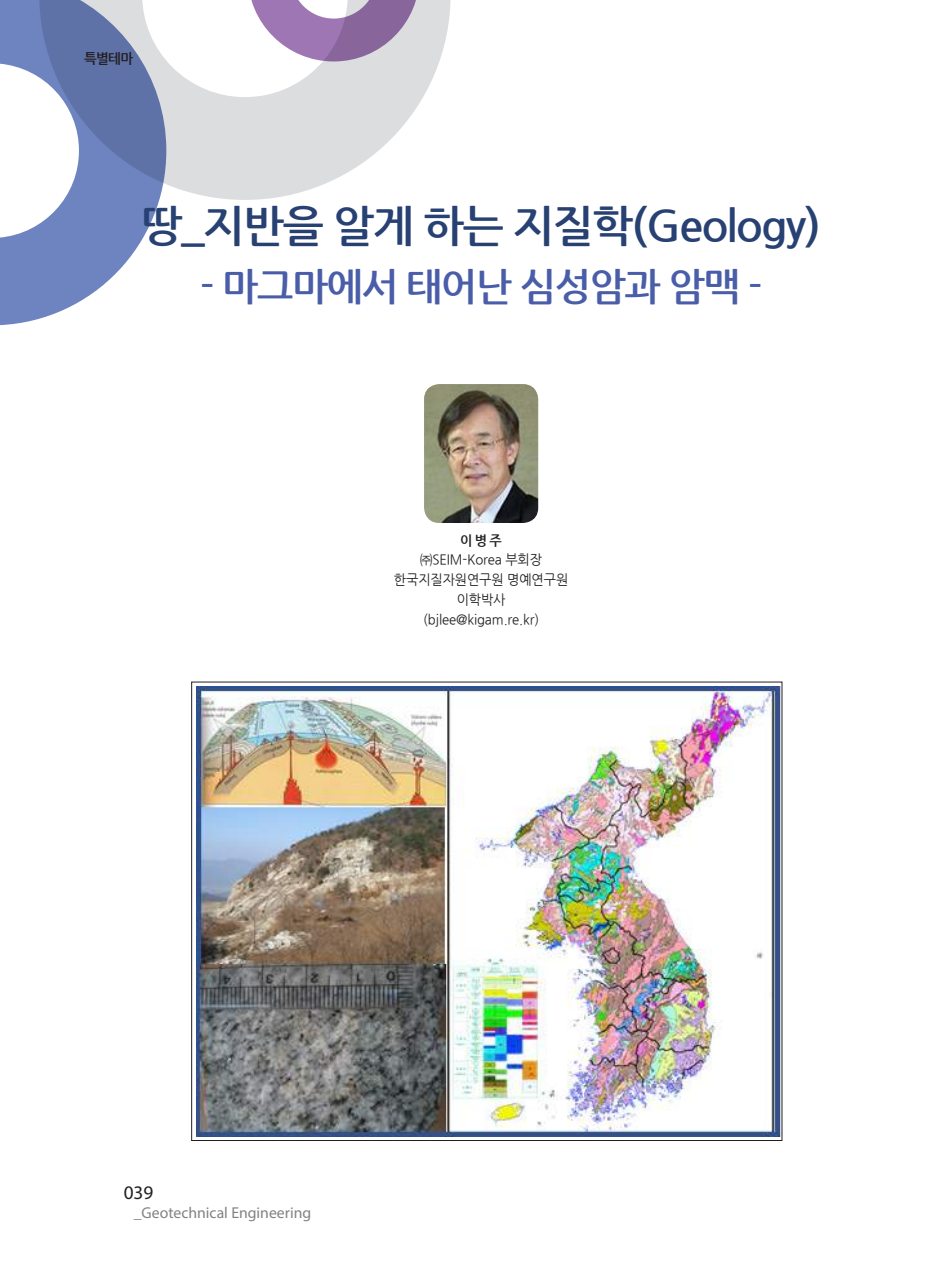
<style>
.page{position:relative;width:940px;height:1276px;background:#fff}
.page>*{position:absolute;margin:0;border:0;box-sizing:border-box;transform-origin:0 0}
.t1{font:700 43.75px "Nanum Gothic";letter-spacing:-.035em;color:#284173}
.t2{font:700 38.5px "Nanum Gothic";letter-spacing:-.035em;color:#4a5da9}
.t3{font:19.25px "Myriad Pro";color:#231f20}
.t4{font:15.75px "Myriad Pro";color:#808285}
.t5{font:700 14px "Nanum Gothic";color:#231f20}
.t6{font:13.65px/19.9px "Nanum Gothic";letter-spacing:-.01em;color:#231f20;text-align:center;scale:.96 1}
.t7{font:700 13.65px "Nanum Gothic";color:#231f20;scale:.96 1}
</style>
<div class="page">
<svg style="left:166px;top:0;width:284px;height:200px;fill:#dcdddf"></svg>
<svg style="left:248px;top:0;width:171px;height:61px"></svg>
<svg style="left:0;top:0;width:166px;height:325px"></svg>
<img style="left:424px;top:384px;width:114px;height:139px">
<img style="left:196px;top:687px;width:584px;height:449px">
<p class="t5" style="left:84px;top:51px;width:51px">특별테마</p>
<h1 class="t1" style="left:142px;top:205px;width:680px">땅_지반을 알게 하는 지질학(Geology)</h1>
<h2 class="t2" style="left:200px;top:268px;width:563px">- 마그마에서 태어난 심성암과 암맥 -</h2>
<p class="t7" style="left:460px;top:533px;width:45px">이 병 주</p>
<p class="t6" style="left:394px;top:550px;width:183px">㈜SEIM-Korea 부회장 한국지질자원연구원 명예연구원 이학박사<br>(bjlee@kigam.re.kr)</p>
<h3 class="t3" style="left:124px;top:1180px;width:31px">039</h3>
<p class="t4" style="left:134px;top:1203px;width:179px">_Geotechnical Engineering</p>
</div>
